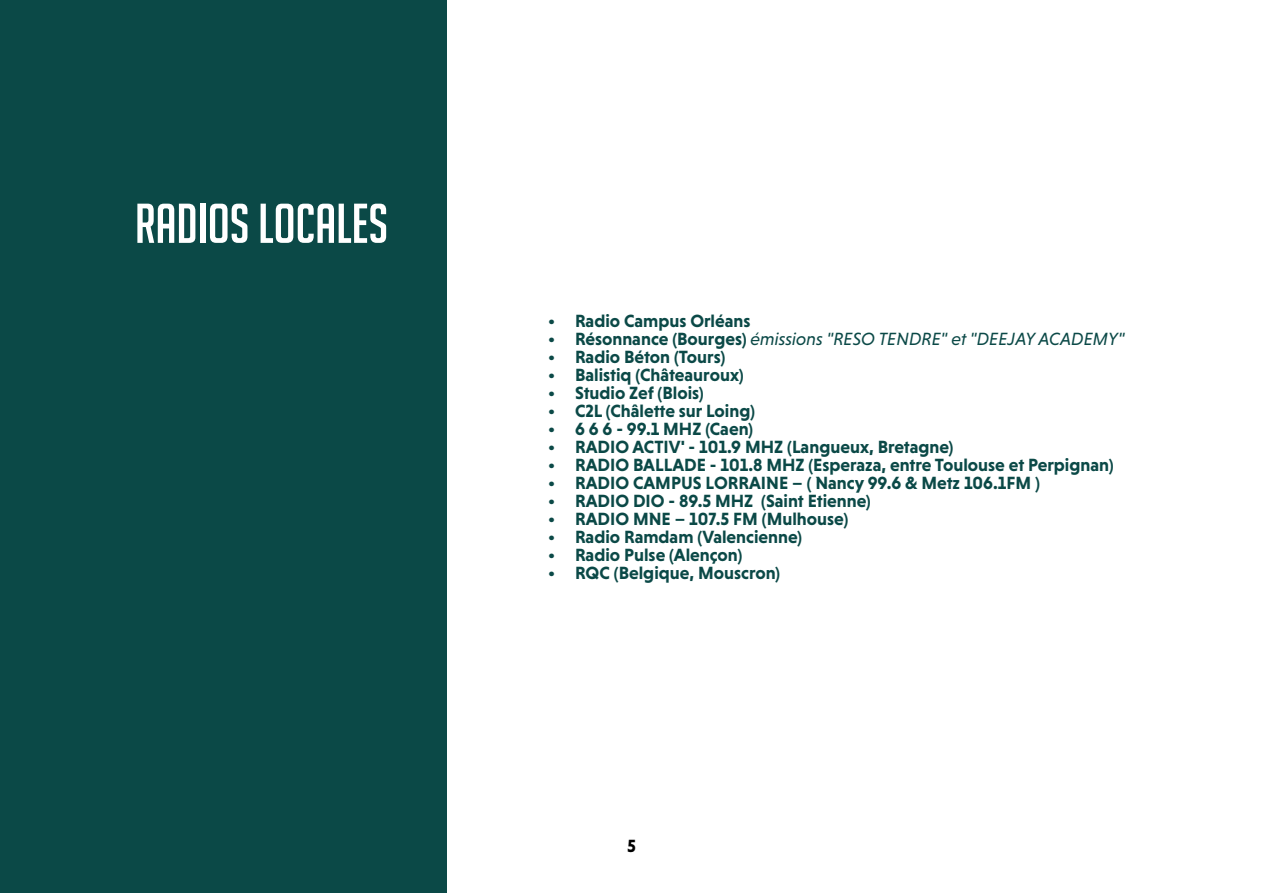
<style>
.page{position:relative;width:1263px;height:893px;background:#fff}
.page>*{position:absolute;margin:0;border:0;box-sizing:border-box;transform-origin:0 0}
.t1{font:54.6px "Big Noodle Titling";color:#fff}
.t2{font:700 18px "Niveau Grotesk";color:#0b4947}
.t3{font:italic 18px "Niveau Grotesk";color:#0b4947}
.t4{font:700 18px "Niveau Grotesk";color:#000}
.s1{font-weight:700;font-style:normal}
</style>
<div class="page">
<div style="left:0;top:0;width:447px;height:893px;background:#0b4947"></div>
<h1 class="t1" style="left:135px;top:194px;width:255px">RADIOS LOCALES</h1>
<p class="t2" style="left:548px;top:311px;width:204px">• Radio Campus Orléans</p>
<p class="t3" style="left:548px;top:329px;width:578px"><span class="s1">• Résonnance (Bourges)</span> émissions "RESO TENDRE" et "DEEJAY ACADEMY"</p>
<p class="t2" style="left:548px;top:347px;width:179px">• Radio Béton (Tours)</p>
<p class="t2" style="left:548px;top:365px;width:197px">• Balistiq (Châteauroux)</p>
<p class="t2" style="left:548px;top:383px;width:157px">• Studio Zef (Blois)</p>
<p class="t2" style="left:548px;top:401px;width:208px">• C2L (Châlette sur Loing)</p>
<p class="t2" style="left:548px;top:419px;width:207px">• 6 6 6 - 99.1 MHZ (Caen)</p>
<p class="t2" style="left:548px;top:437px;width:407px">• RADIO ACTIV' - 101.9 MHZ (Langueux, Bretagne)</p>
<p class="t2" style="left:548px;top:455px;width:567px">• RADIO BALLADE - 101.8 MHZ (Esperaza, entre Toulouse et Perpignan)</p>
<p class="t2" style="left:548px;top:473px;width:493px">• RADIO CAMPUS LORRAINE – ( Nancy 99.6 &amp; Metz 106.1FM )</p>
<p class="t2" style="left:548px;top:491px;width:324px">• RADIO DIO - 89.5 MHZ (Saint Etienne)</p>
<p class="t2" style="left:548px;top:509px;width:302px">• RADIO MNE – 107.5 FM (Mulhouse)</p>
<p class="t2" style="left:548px;top:527px;width:256px">• Radio Ramdam (Valencienne)</p>
<p class="t2" style="left:548px;top:545px;width:196px">• Radio Pulse (Alençon)</p>
<p class="t2" style="left:548px;top:563px;width:234px">• RQC (Belgique, Mouscron)</p>
<p class="t4" style="left:627px;top:836px;width:10px">5</p>
</div>
